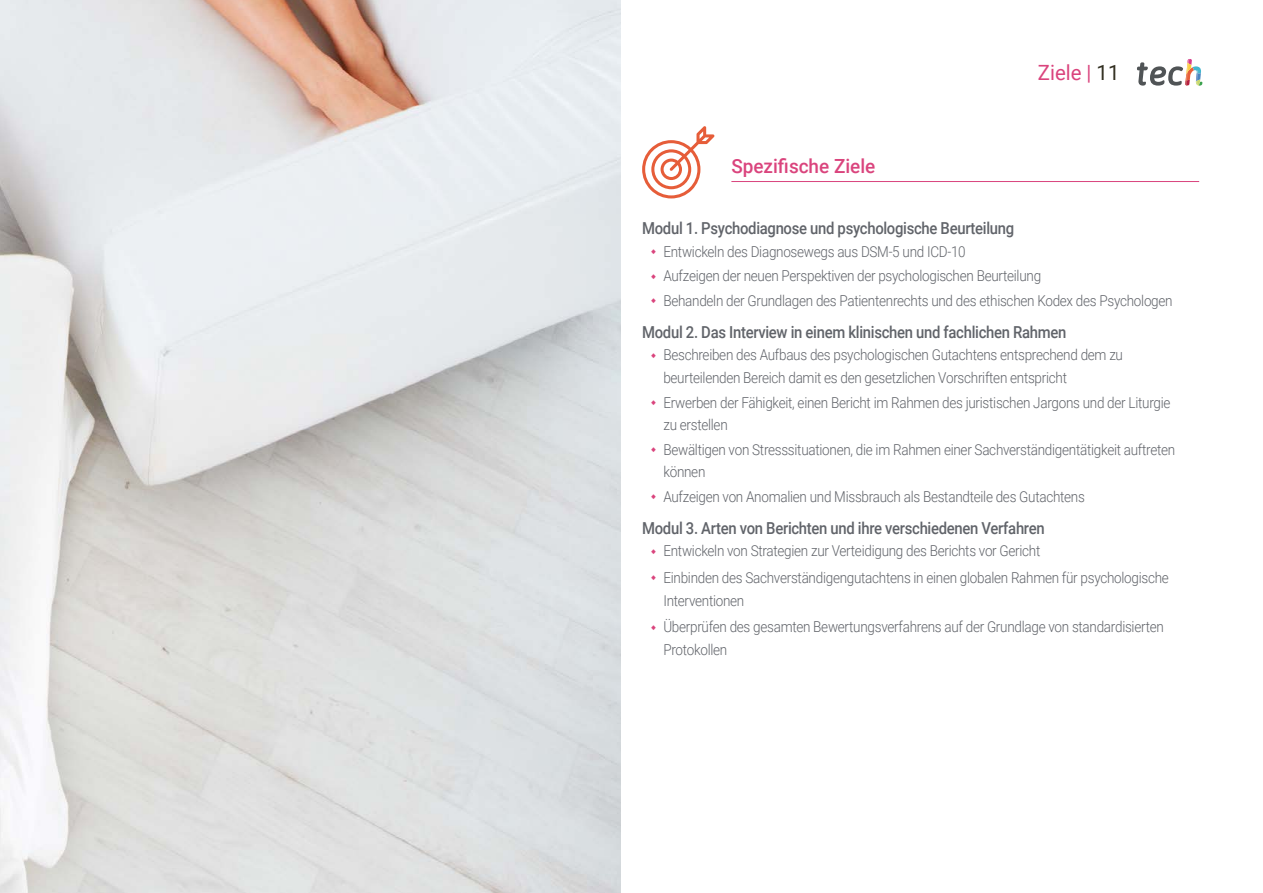
<style>
.page{position:relative;width:1263px;height:893px;background:#fff}
.page>*{position:absolute;margin:0;border:0;box-sizing:border-box;transform-origin:0 0}
.t1{font:21px "Roboto";color:#da447d}
.t2{font:500 19.5px "Roboto";color:#da447d}
.t3{font:500 16.5px "Roboto";letter-spacing:-.02em;color:#61646a;scale:.9 1}
.t4{font:300 15px/22.5px "Roboto";letter-spacing:-.02em;color:#61646a;scale:.9 1}
.s1{color:#312e20}
</style>
<div class="page">
<img style="left:0;top:0;width:621px;height:893px">
<hr style="left:731px;top:181px;width:468px;height:1px;background:#da447d">
<svg style="left:642px;top:126px;width:72px;height:72px"></svg>
<svg style="left:1137px;top:59px;width:65px;height:27px"></svg>
<h2 class="t2" style="left:731px;top:153px;width:145px">Spezifische Ziele</h2>
<h1 class="t1" style="left:1038px;top:57px;width:83px">Ziele | <span class="s1">11</span></h1>
<p class="t3" style="left:642px;top:217px;width:415px">Modul 1. Psychodiagnose und psychologische Beurteilung</p>
<p class="t4" style="left:663px;top:238px;width:567px;line-height:24.6px">Entwickeln des Diagnosewegs aus DSM-5 und ICD-10<br>Aufzeigen der neuen Perspektiven der psychologischen Beurteilung<br>Behandeln der Grundlagen des Patientenrechts und des ethischen Kodex des Psychologen</p>
<p class="t3" style="left:642px;top:321px;width:473px">Modul 2. Das Interview in einem klinischen und fachlichen Rahmen</p>
<p class="t4" style="left:663px;top:343px;width:512px">Beschreiben des Aufbaus des psychologischen Gutachtens entsprechend dem zu beurteilenden Bereich damit es den gesetzlichen Vorschriften entspricht</p>
<p class="t4" style="left:663px;top:390px;width:565px">Erwerben der Fähigkeit, einen Bericht im Rahmen des juristischen Jargons und der Liturgie zu erstellen</p>
<p class="t4" style="left:663px;top:437px;width:570px">Bewältigen von Stresssituationen, die im Rahmen einer Sachverständigentätigkeit auftreten können</p>
<p class="t4" style="left:663px;top:485px;width:470px">Aufzeigen von Anomalien und Missbrauch als Bestandteile des Gutachtens</p>
<p class="t3" style="left:642px;top:516px;width:449px">Modul 3. Arten von Berichten und ihre verschiedenen Verfahren</p>
<p class="t4" style="left:663px;top:537px;width:563px;line-height:26.7px">Entwickeln von Strategien zur Verteidigung des Berichts vor Gericht<br>Einbinden des Sachverständigengutachtens in einen globalen Rahmen für psychologische</p>
<p class="t4" style="left:663px;top:586px;width:558px;line-height:26.7px">Interventionen<br>Überprüfen des gesamten Bewertungsverfahrens auf der Grundlage von standardisierten</p>
<p class="t4" style="left:663px;top:638px;width:73px">Protokollen</p>
</div>
